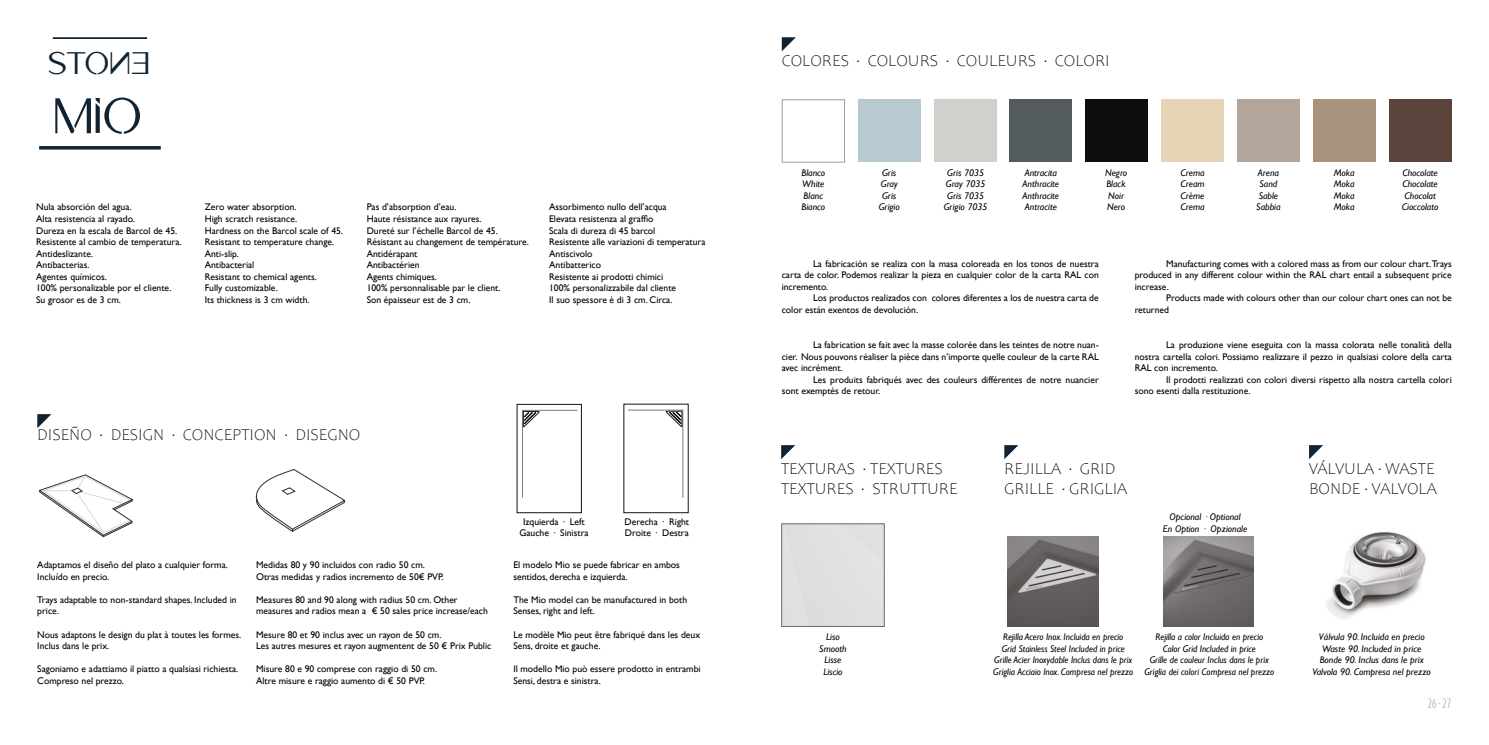
<style>
.page{position:relative;width:1489px;height:745px;background:#fff}
.page>*{position:absolute;margin:0;border:0;box-sizing:border-box;transform-origin:0 0}
.t1{font:63px "Luxerie Display";color:#0f2332}
.t2{font:39.38px "Luxerie Display";letter-spacing:-.015em;color:#0f2332}
.t3{font:300 16.62px/19.9px "Candara";color:#000}
.t4{font:300 condensed 14px "Gill Sans Nova";color:#9d9d9c}
.t5{font:9.62px/11.5px "Gill Sans";color:#000}
.t6{font:italic 9.62px/11.5px "Gill Sans";color:#000;text-align:center}
.t7{font:italic 9.62px/11.5px "Gill Sans";color:#000;text-align:center;scale:.94 1}
</style>
<div class="page">
<img style="left:1326px;top:532px;width:100px;height:87px">
<hr style="left:53px;top:37px;width:94px;height:2px;background:#0f2332">
<hr style="left:39px;top:146px;width:122px;height:3px;background:#0f2332">
<img style="left:1007px;top:536px;width:90px;height:90px">
<img style="left:1163px;top:536px;width:90px;height:90px">
<svg style="left:37px;top:414px;width:14px;height:14px"></svg>
<svg style="left:255px;top:469px;width:90px;height:62px"></svg>
<svg style="left:39px;top:474px;width:94px;height:63px"></svg>
<div style="left:858px;top:100px;width:62px;height:62px;background:#b7c9d1"></div>
<svg style="left:781px;top:37px;width:14px;height:14px"></svg>
<svg style="left:781px;top:445px;width:14px;height:14px"></svg>
<div style="left:782px;top:99px;width:62px;height:63px;border:1px solid #9d9d9c"></div>
<div style="left:781px;top:523px;width:103px;height:103px;border:1px solid #6f6d60"></div>
<div style="left:934px;top:100px;width:62px;height:62px;background:#d0d0cd"></div>
<div style="left:1009px;top:100px;width:63px;height:62px;background:#545b5f"></div>
<div style="left:1084px;top:100px;width:63px;height:62px;background:#0d0d0e"></div>
<div style="left:1161px;top:100px;width:62px;height:62px;background:#e5d5b6"></div>
<div style="left:1237px;top:100px;width:62px;height:62px;background:#b3a59a"></div>
<div style="left:1312px;top:100px;width:63px;height:62px;background:#a9937c"></div>
<div style="left:1388px;top:100px;width:63px;height:62px;background:#5b443b"></div>
<svg style="left:522px;top:409px;width:56px;height:89px"></svg>
<svg style="left:627px;top:409px;width:56px;height:89px"></svg>
<svg style="left:1004px;top:445px;width:14px;height:14px"></svg>
<svg style="left:1309px;top:445px;width:13px;height:14px"></svg>
<h2 class="t2" style="left:49px;top:47px;width:104px">STONE</h2>
<h1 class="t1" style="left:55px;top:90px;width:91px">MIO</h1>
<p class="t5" style="left:36px;top:201px;width:147px">Nula absorción del agua.<br>Alta resistencia al rayado.<br>Dureza en la escala de Barcol de 45.<br>Resistente al cambio de temperatura.<br>Antideslizante.<br>Antibacterias.<br>Agentes químicos.<br>100% personalizable por el cliente.<br>Su grosor es de 3 cm.</p>
<p class="t5" style="left:205px;top:201px;width:140px">Zero water absorption.<br>High scratch resistance.<br>Hardness on the Barcol scale of 45.<br>Resistant to temperature change.<br>Anti-slip.<br>Antibacterial<br>Resistant to chemical agents.<br>Fully customizable.<br>Its thickness is 3 cm width.</p>
<p class="t5" style="left:366px;top:201px;width:164px">Pas d’absorption d’eau.<br>Haute résistance aux rayures.<br>Dureté sur l’échelle Barcol de 45.<br>Résistant au changement de température.<br>Antidérapant<br>Antibactérien<br>Agents chimiques.<br>100% personnalisable par le client.<br>Son épaisseur est de 3 cm.</p>
<p class="t5" style="left:549px;top:201px;width:158px">Assorbimento nullo dell’acqua<br>Elevata resistenza al graffio<br>Scala di dureza di 45 barcol<br>Resistente alle variazioni di temperatura<br>Antiscivolo<br>Antibatterico<br>Resistente ai prodotti chimici<br>100% personalizzabile dal cliente<br>Il suo spessore è di 3 cm. Circa.</p>
<h3 class="t3" style="left:37px;top:425px;width:325px">DISEÑO · DESIGN · CONCEPTION · DISEGNO</h3>
<p class="t5" style="left:37px;top:559px;width:192px">Adaptamos el diseño del plato a cualquier forma.<br>Incluído en precio.</p>
<p class="t5" style="left:37px;top:593px;width:201px">Trays adaptable to non-standard shapes. Included in price.</p>
<p class="t5" style="left:37px;top:628px;width:205px">Nous adaptons le design du plat à toutes les formes.<br>Inclus dans le prix.</p>
<p class="t5" style="left:37px;top:663px;width:202px">Sagoniamo e adattiamo il piatto a qualsiasi richiesta.<br>Compreso nel prezzo.</p>
<p class="t5" style="left:256px;top:559px;width:189px">Medidas 80 y 90 incluidos con radio 50 cm.<br>Otras medidas y radios incremento de 50€ PVP.</p>
<p class="t5" style="left:256px;top:593px;width:233px">Measures 80 and 90 along with radius 50 cm. Other measures and radios mean a € 50 sales price increase/each</p>
<p class="t5" style="left:256px;top:628px;width:237px">Mesure 80 et 90 inclus avec un rayon de 50 cm.<br>Les autres mesures et rayon augmentent de 50 € Prix Public</p>
<p class="t5" style="left:256px;top:663px;width:182px">Misure 80 e 90 comprese con raggio di 50 cm.<br>Altre misure e raggio aumento di € 50 PVP.</p>
<p class="t5" style="left:519px;top:515px;width:71px;text-align:center">Izquierda · Left<br>Gauche · Sinistra</p>
<p class="t5" style="left:624px;top:515px;width:66px">Derecha · Right<br>Droite · Destra</p>
<p class="t5" style="left:513px;top:559px;width:168px">El modelo Mio se puede fabricar en ambos sentidos, derecha e izquierda.</p>
<p class="t5" style="left:513px;top:593px;width:175px">The Mio model can be manufactured in both<br>Senses, right and left.</p>
<p class="t5" style="left:513px;top:628px;width:188px">Le modèle Mio peut être fabriqué dans les deux<br>Sens, droite et gauche.</p>
<p class="t5" style="left:513px;top:663px;width:189px">Il modello Mio può essere prodotto in entrambi<br>Sensi, destra e sinistra.</p>
<h3 class="t3" style="left:781px;top:51px;width:329px">COLORES · COLOURS · COULEURS · COLORI</h3>
<p class="t6" style="left:801px;top:166px;width:25px;text-align:left">Blanco<br>White<br>Blanc<br>Bianco</p>
<p class="t6" style="left:878px;top:166px;width:23px">Gris<br>Gray<br>Gris<br>Grigio</p>
<p class="t6" style="left:943px;top:166px;width:45px">Gris 7035<br>Gray 7035<br>Gris 7035<br>Grigio 7035</p>
<p class="t6" style="left:1022px;top:166px;width:38px;text-align:left">Antracita<br>Anthracite<br>Anthracite<br>Antracite</p>
<p class="t6" style="left:1104px;top:166px;width:24px;text-align:left">Negro<br>Black<br>Noir<br>Nero</p>
<p class="t6" style="left:1180px;top:166px;width:26px;text-align:justify">Crema Cream Crème Crema</p>
<p class="t6" style="left:1256px;top:166px;width:26px">Arena<br>Sand<br>Sable<br>Sabbia</p>
<p class="t6" style="left:1333px;top:166px;width:23px;text-align:justify">Moka Moka Moka Moka</p>
<p class="t6" style="left:1401px;top:166px;width:38px;text-align:left">Chocolate<br>Chocolate<br>Chocolat<br>Cioccolato</p>
<p class="t5" style="left:781px;top:258px;width:318px;text-align:justify;text-indent:32px">La fabricación se realiza con la masa coloreada en los tonos de nuestra carta de color. Podemos realizar la pieza en cualquier color de la carta RAL con incremento.</p>
<p class="t5" style="left:781px;top:292px;width:318px;text-indent:32px">Los productos realizados con colores diferentes a los de nuestra carta de color están exentos de devolución.</p>
<p class="t5" style="left:781px;top:339px;width:318px;text-align:justify;text-indent:32px">La fabrication se fait avec la masse colorée dans les teintes de notre nuan&shy;cier. Nous pouvons réaliser la pièce dans n’importe quelle couleur de la carte RAL avec incrément.</p>
<p class="t5" style="left:781px;top:373px;width:318px;text-indent:32px">Les produits fabriqués avec des couleurs différentes de notre nuancier sont exemptés de retour.</p>
<p class="t5" style="left:1134px;top:258px;width:318px;text-align:justify;text-indent:32px">Manufacturing comes with a colored mass as from our colour chart.Trays produced in any different colour within the RAL chart entail a subsequent price increase.</p>
<p class="t5" style="left:1134px;top:292px;width:318px;text-indent:32px">Products made with colours other than our colour chart ones can not be returned</p>
<p class="t5" style="left:1134px;top:339px;width:318px;text-align:justify;text-indent:32px">La produzione viene eseguita con la massa colorata nelle tonalità della nostra cartella colori. Possiamo realizzare il pezzo in qualsiasi colore della carta RAL con incremento.</p>
<p class="t5" style="left:1134px;top:373px;width:318px;text-indent:32px">Il prodotti realizzati con colori diversi rispetto alla nostra cartella colori sono esenti dalla restituzione.</p>
<h3 class="t3" style="left:781px;top:458px;width:178px">TEXTURAS · TEXTURES<br>TEXTURES · STRUTTURE</h3>
<h3 class="t3" style="left:1004px;top:458px;width:124px">REJILLA · GRID<br>GRILLE · GRIGLIA</h3>
<h3 class="t3" style="left:1308px;top:458px;width:129px">VÁLVULA · WASTE<br>BONDE · VALVOLA</h3>
<p class="t6" style="left:1162px;top:511px;width:86px">Opcional · Optional<br>En Option · Opzionale</p>
<p class="t6" style="left:819px;top:630px;width:29px">Liso<br>Smooth<br>Lisse<br>Liscio</p>
<p class="t7" style="left:993px;top:630px;width:150px">Rejilla Acero Inox. Incluida en precio<br>Grid Stainless Steel Included in price Grille Acier Inoxydable Inclus dans le prix Griglia Acciaio Inox. Compresa nel prezzo</p>
<p class="t7" style="left:1144px;top:630px;width:139px">Rejilla a color Incluida en precio<br>Color Grid Included in price<br>Grille de couleur Inclus dans le prix Griglia dei colori Compresa nel prezzo</p>
<p class="t6" style="left:1312px;top:630px;width:120px">Válvula 90. Incluida en precio<br>Waste 90. Included in price<br>Bonde 90. Inclus dans le prix<br>Valvola 90. Compresa nel prezzo</p>
<h3 class="t4" style="left:1427px;top:695px;width:25px">26 · 27</h3>
</div>
